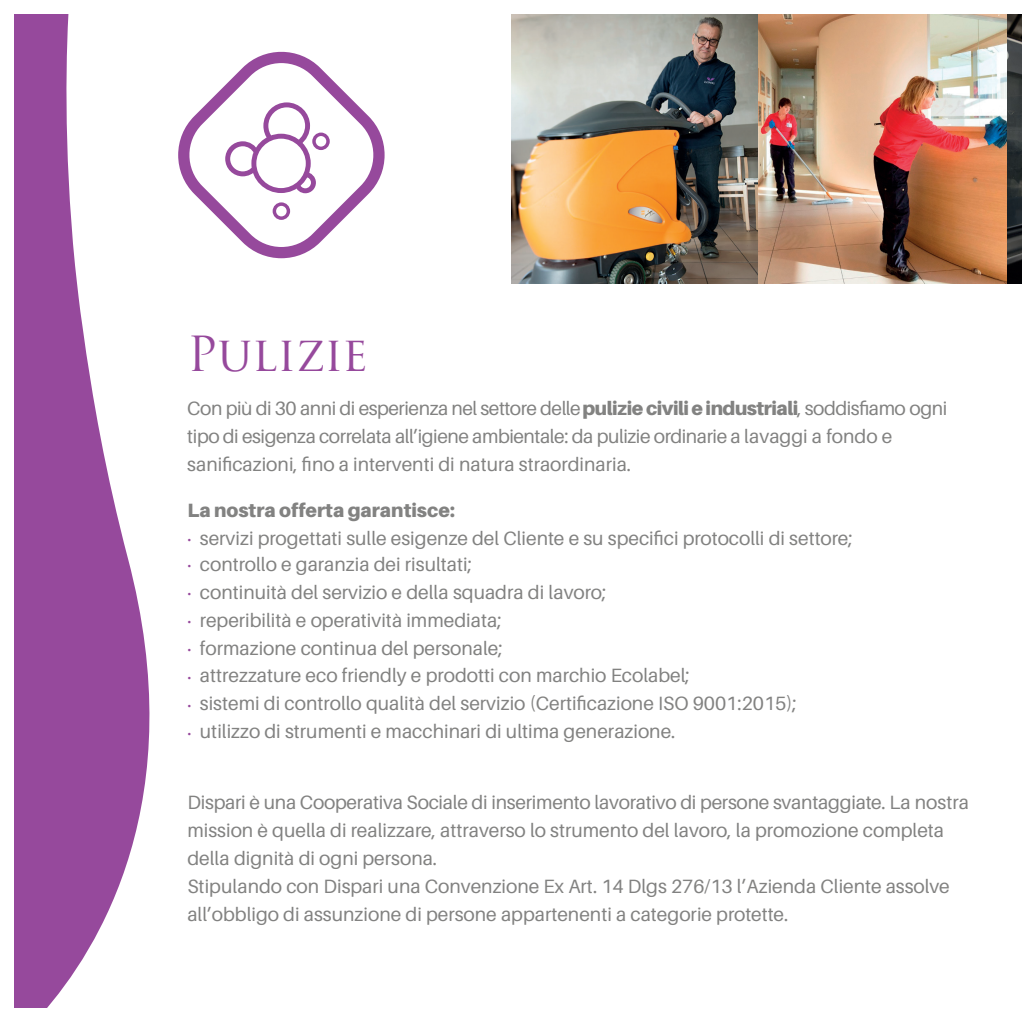
<style>
.page{position:relative;width:1022px;height:1022px;background:#fff}
.page>*{position:absolute;margin:0;border:0;box-sizing:border-box;transform-origin:0 0}
.t1{font:47.25px "Trajan Pro";color:#96499c}
.t2{font:19.25px/27.8px "Aileron";color:#828281}
.t3{font:19.25px/28px "Aileron";letter-spacing:-.025em;color:#828281}
.s1{font-weight:900}
</style>
<div class="page">
<img style="left:1008px;top:15px;width:14px;height:268px">
<img style="left:511px;top:15px;width:248px;height:268px">
<img style="left:759px;top:15px;width:247px;height:268px">
<svg style="left:15px;top:15px;width:135px;height:992px;fill:#96499c"></svg>
<svg style="left:178px;top:51px;width:207px;height:207px"></svg>
<svg style="left:273px;top:202px;width:17px;height:18px"></svg>
<svg style="left:225px;top:102px;width:105px;height:91px"></svg>
<p class="t1" style="left:187px;top:324px;width:182px">Pulizie</p>
<p class="t3" style="left:187px;top:395px;width:762px">Con più di 30 anni di esperienza nel settore delle <span class="s1">pulizie civili e industriali</span>, soddisfiamo ogni tipo di esigenza correlata all’igiene ambientale: da pulizie ordinarie a lavaggi a fondo e sanificazioni, fino a interventi di natura straordinaria.</p>
<p class="t2" style="left:187px;top:496px;width:667px"><span class="s1">La nostra offerta garantisce:<br></span><sup>.</sup> servizi progettati sulle esigenze del Cliente e su specifici protocolli di settore;</p>
<p class="t2" style="left:187px;top:550px;width:611px"><sup>.</sup> controllo e garanzia dei risultati;<br><sup>.</sup> continuità del servizio e della squadra di lavoro;<br><sup>.</sup> reperibilità e operatività immediata;<br><sup>.</sup> formazione continua del personale;<br><sup>.</sup> attrezzature eco friendly e prodotti con marchio Ecolabel;<br><sup>.</sup> sistemi di controllo qualità del servizio (Certificazione ISO 9001:2015); <sup>.</sup> utilizzo di strumenti e macchinari di ultima generazione.</p>
<p class="t2" style="left:187px;top:788px;width:783px">Dispari è una Cooperativa Sociale di inserimento lavorativo di persone svantaggiate. La nostra mission è quella di realizzare, attraverso lo strumento del lavoro, la promozione completa della dignità di ogni persona.<br>Stipulando con Dispari una Convenzione Ex Art. 14 Dlgs 276/13 l’Azienda Cliente assolve all’obbligo di assunzione di persone appartenenti a categorie protette.</p>
</div>
